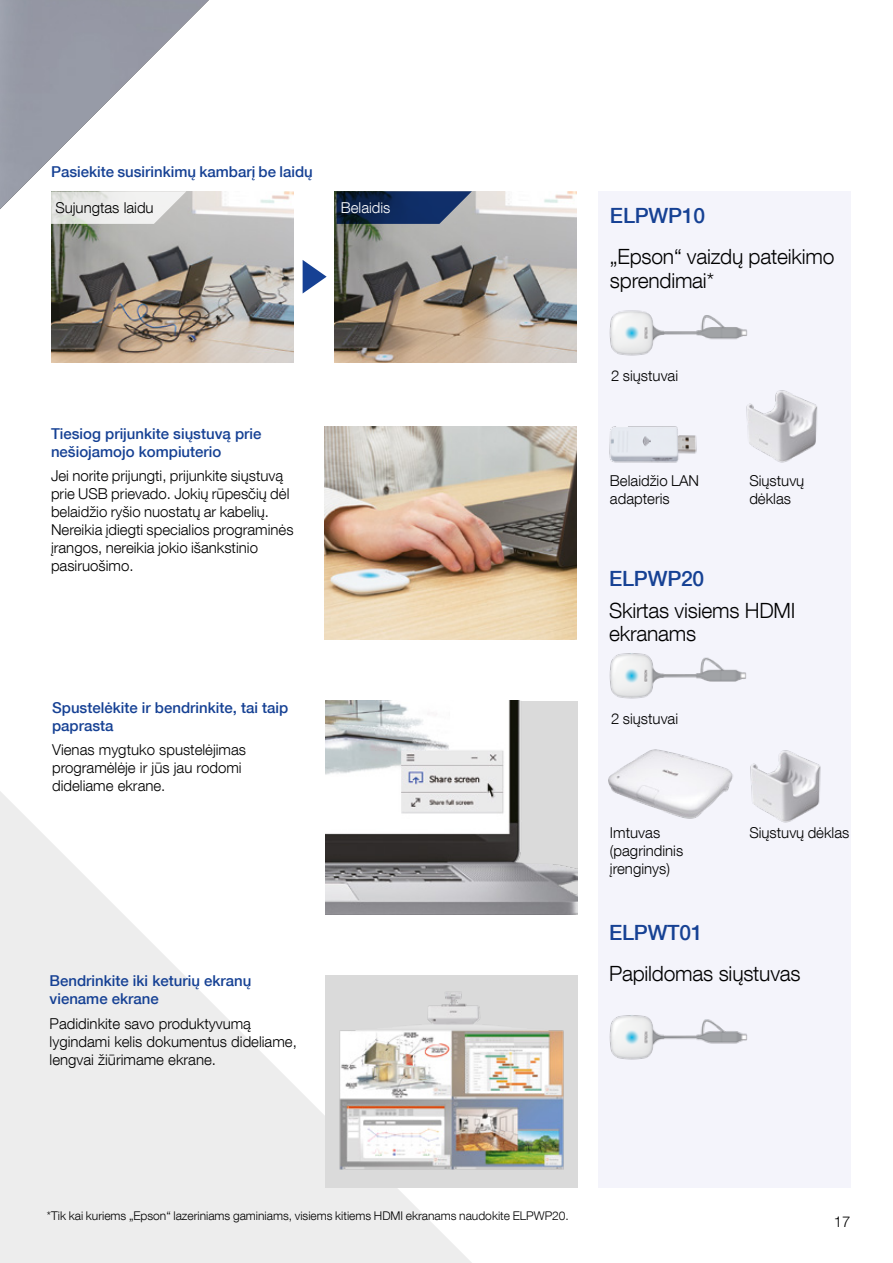
<style>
.page{position:relative;width:893px;height:1263px;background:#fff}
.page>*{position:absolute;margin:0;border:0;box-sizing:border-box;transform-origin:0 0}
.intro{font:300 21px/24px "Helvetica Neue LT Com";letter-spacing:-.01em;color:#000}
.intro-2{font:500 21px "Helvetica Neue LT Com";letter-spacing:-.01em;color:#164194}
.Brochure_Body_Copy{font:300 15px/18px "Helvetica Neue LT Com";color:#000}
.Brochure_Small_Sub_H{font:500 15px/18px "Helvetica Neue LT Com";color:#164194}
.t1{font:300 15px "Helvetica Neue LT Com";color:#fff}
.t2{font:300 15px "Helvetica Neue LT Pro";color:#000}
.t3{font:300 12px "Helvetica Neue LT Com";color:#000}
.s1{font-family:"Helvetica Neue LT Pro"}
</style>
<div class="page">
<svg style="left:0;top:791px;width:472px;height:472px;fill:#ededed"></svg>
<div style="left:598px;top:191px;width:252px;height:997px;background:#f4f4fb"></div>
<div style="left:325px;top:975px;width:252px;height:213px;background:#dadada"></div>
<img style="left:339px;top:993px;width:225px;height:177px">
<img style="left:325px;top:427px;width:252px;height:212px">
<img style="left:325px;top:701px;width:252px;height:213px">
<img style="left:750px;top:750px;width:71px;height:73px">
<img style="left:746px;top:390px;width:72px;height:73px">
<img style="left:609px;top:310px;width:138px;height:46px">
<img style="left:609px;top:653px;width:138px;height:46px">
<img style="left:609px;top:1015px;width:138px;height:45px">
<img style="left:608px;top:749px;width:125px;height:70px">
<img style="left:609px;top:426px;width:88px;height:37px">
<img style="left:51px;top:191px;width:242px;height:171px">
<svg style="left:0;top:0;width:209px;height:224px"></svg>
<img style="left:334px;top:191px;width:243px;height:171px">
<svg style="left:303px;top:260px;width:24px;height:33px"></svg>
<svg style="left:336px;top:191px;width:136px;height:33px;background:#223961"></svg>
<p class="Brochure_Small_Sub_H" style="left:51px;top:163px;width:263px">Pasiekite susirinkimų kambarį be laidų</p>
<p class="Brochure_Body_Copy" style="left:55px;top:198px;width:100px">Sujungtas laidu</p>
<p class="t1" style="left:341px;top:198px;width:51px">Belaidis</p>
<p class="Brochure_Small_Sub_H" style="left:51px;top:424px;width:212px">Tiesiog prijunkite siųstuvą prie nešiojamojo kompiuterio</p>
<p class="Brochure_Body_Copy" style="left:51px;top:467px;width:244px">Jei norite prijungti, prijunkite siųstuvą prie USB prievado. Jokių rūpesčių dėl belaidžio ryšio nuostatų ar kabelių.<br>Nereikia įdiegti specialios programinės įrangos, nereikia jokio išankstinio pasiruošimo.</p>
<p class="Brochure_Small_Sub_H" style="left:52px;top:698px;width:238px">Spustelėkite ir bendrinkite, tai taip paprasta</p>
<p class="Brochure_Body_Copy" style="left:52px;top:740px;width:195px">Vienas mygtuko spustelėjimas programėlėje ir jūs jau rodomi dideliame ekrane<span class="s1">.</span></p>
<p class="Brochure_Small_Sub_H" style="left:50px;top:972px;width:203px">Bendrinkite iki keturių ekranų viename ekrane</p>
<p class="Brochure_Body_Copy" style="left:50px;top:1014px;width:249px">Padidinkite savo produktyvumą lygindami kelis dokumentus dideliame, lengvai žiūrimame ekrane.</p>
<p class="intro-2" style="left:610px;top:203px;width:97px">ELPWP10</p>
<p class="intro" style="left:610px;top:244px;width:226px">„Epson“ vaizdų pateikimo sprendimai*</p>
<p class="Brochure_Body_Copy" style="left:611px;top:367px;width:68px">2 siųstuvai</p>
<p class="Brochure_Body_Copy" style="left:610px;top:471px;width:91px">Belaidžio LAN adapteris</p>
<p class="Brochure_Body_Copy" style="left:749px;top:471px;width:56px">Siųstuvų dėklas</p>
<p class="intro-2" style="left:609px;top:566px;width:97px">ELPWP20</p>
<p class="intro" style="left:609px;top:599px;width:188px;line-height:22.5px">Skirtas visiems HDMI ekranams</p>
<p class="Brochure_Body_Copy" style="left:611px;top:710px;width:68px">2 siųstuvai</p>
<p class="Brochure_Body_Copy" style="left:610px;top:823px;width:75px">Imtuvas (pagrindinis įrenginys)</p>
<p class="Brochure_Body_Copy" style="left:749px;top:823px;width:101px">Siųstuvų dėklas</p>
<p class="intro-2" style="left:609px;top:920px;width:95px">ELPWT01</p>
<p class="intro" style="left:609px;top:961px;width:193px">Papildomas siųstuvas</p>
<p class="t3" style="left:47px;top:1208px;width:524px">*Tik kai kuriems „Epson“ lazeriniams gaminiams, visiems kitiems HDMI ekranams naudokite ELPWP20.</p>
<p class="t2" style="left:834px;top:1212px;width:18px">17</p>
</div>
